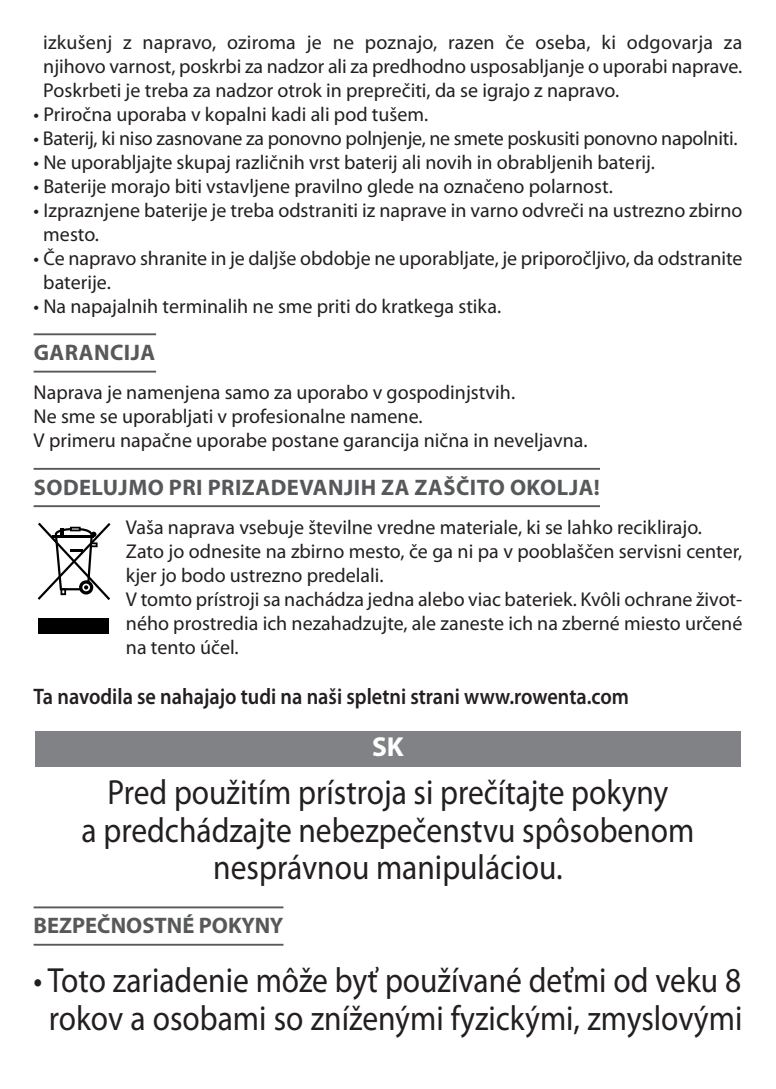
<style>
.page{position:relative;width:776px;height:1089px;background:#fff}
.page>*{position:absolute;margin:0;border:0;box-sizing:border-box;transform-origin:0 0}
.t1{font:35px/37.5px "Myriad Pro";color:#231f20;text-align:center;scale:.9 1}
.t2{font:700 27.5px "Myriad Pro";color:#fff}
.t3{font:600 22.5px "Myriad Pro";color:#231f20;scale:.9 1}
.t4{font:700 22.5px "Myriad Pro";letter-spacing:.02em;color:#57585a}
.t5{font:700 22.5px "Myriad Pro";color:#57585a}
.t6{font:20px/24px "Myriad Pro";color:#231f20}
</style>
<div class="page">
<hr style="left:34px;top:333px;width:122px;height:2px;background:#57585a">
<hr style="left:34px;top:370px;width:122px;height:2px;background:#57585a">
<hr style="left:34px;top:468px;width:566px;height:1px;background:#57585a">
<hr style="left:34px;top:505px;width:566px;height:2px;background:#57585a">
<hr style="left:34px;top:906px;width:249px;height:2px;background:#57585a">
<hr style="left:34px;top:943px;width:249px;height:2px;background:#57585a">
<svg style="left:38px;top:522px;width:72px;height:78px"></svg>
<div style="left:39px;top:618px;width:70px;height:15px;background:#000"></div>
<div style="left:35px;top:731px;width:705px;height:35px;background:#808285"></div>
<p class="t6" style="left:43px;top:31px;width:700px;text-align:justify">izkušenj z napravo, oziroma je ne poznajo, razen če oseba, ki odgovarja za njihovo varnost, poskrbi za nadzor ali za predhodno usposabljanje o uporabi naprave.<br>Poskrbeti je treba za nadzor otrok in preprečiti, da se igrajo z napravo.</p>
<p class="t6" style="left:34px;top:103px;width:396px">• Priročna uporaba v kopalni kadi ali pod tušem.</p>
<p class="t6" style="left:34px;top:127px;width:705px">• Baterij, ki niso zasnovane za ponovno polnjenje, ne smete poskusiti ponovno napolniti.</p>
<p class="t6" style="left:34px;top:151px;width:623px">• Ne uporabljajte skupaj različnih vrst baterij ali novih in obrabljenih baterij.</p>
<p class="t6" style="left:34px;top:175px;width:581px">• Baterije morajo biti vstavljene pravilno glede na označeno polarnost.</p>
<p class="t6" style="left:43px;top:199px;width:701px;text-indent:-10px">• Izpraznjene baterije je treba odstraniti iz naprave in varno odvreči na ustrezno zbirno mesto.</p>
<p class="t6" style="left:43px;top:247px;width:701px;text-indent:-10px">• Če napravo shranite in je daljše obdobje ne uporabljate, je priporočljivo, da odstranite baterije.</p>
<p class="t6" style="left:34px;top:295px;width:469px">• Na napajalnih terminalih ne sme priti do kratkega stika.</p>
<p class="t4" style="left:34px;top:344px;width:123px">GARANCIJA</p>
<p class="t6" style="left:34px;top:382px;width:555px">Naprava je namenjena samo za uporabo v gospodinjstvih.<br>Ne sme se uporabljati v profesionalne namene.<br>V primeru napačne uporabe postane garancija nična in neveljavna.</p>
<p class="t4" style="left:34px;top:478px;width:568px">SODELUJMO PRI PRIZADEVANJIh ZA ZAŠČITO OKOLJA!</p>
<p class="t6" style="left:126px;top:516px;width:618px">Vaša naprava vsebuje številne vredne materiale, ki se lahko reciklirajo.<br>Zato jo odnesite na zbirno mesto, če ga ni pa v pooblaščen servisni center, kjer jo bodo ustrezno predelali.<br>V tomto prístroji sa nachádza jedna alebo viac bateriek. Kvôli ochrane život&shy;ného prostredia ich nezahadzujte, ale zaneste ich na zberné miesto určené na tento účel.</p>
<p class="t3" style="left:34px;top:687px;width:663px">Ta navodila se nahajajo tudi na naši spletni strani www.rowenta.com</p>
<h2 class="t2" style="left:372px;top:736px;width:33px">SK</h2>
<h1 class="t1" style="left:82px;top:776px;width:682px">Pred použitím prístroja si prečítajte pokyny<br>a predchádzajte nebezpečenstvu spôsobenom nesprávnou manipuláciou.</h1>
<p class="t5" style="left:34px;top:916px;width:251px">BEZPEČNOSTNÉ POKYNY</p>
<h1 class="t1" style="left:34px;top:963px;width:789px">• Toto zariadenie môže byť používané deťmi od veku 8 rokov a osobami so zníženými fyzickými, zmyslovými</h1>
</div>
